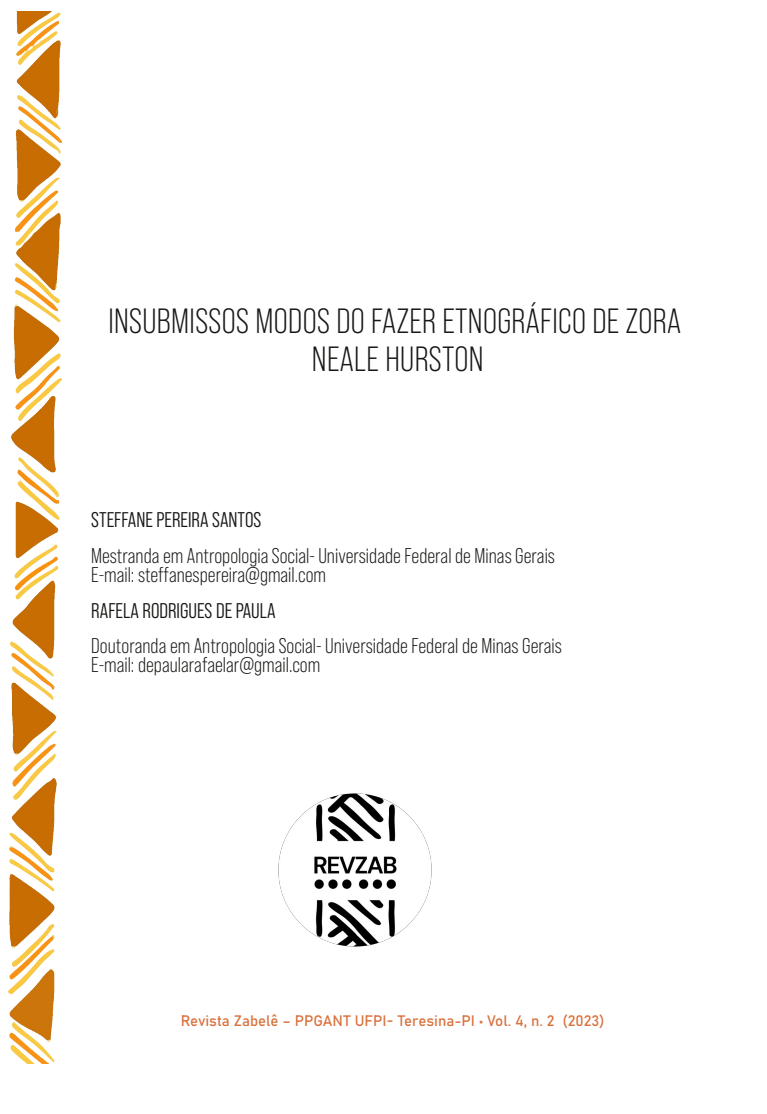
<style>
.page{position:relative;width:767px;height:1114px;background:#fff}
.page>*{position:absolute;margin:0;border:0;box-sizing:border-box;transform-origin:0 0}
.t1{font:35px/37.5px "Bebas Neue Pro";letter-spacing:.01em;color:#181715;text-align:center}
.t2{font:21.25px/19.1px "Bebas Neue Pro";color:#181715}
.t3{font:21.25px "Bebas Neue Pro Middle";color:#181715}
.t4{font:15px "Bahnschrift";color:#d9713d}
</style>
<div class="page">
<img style="left:9px;top:11px;width:52px;height:1053px">
<img style="left:278px;top:793px;width:154px;height:154px">
<h1 class="t1" style="left:108px;top:304px;width:574px">INSUBMISSOS MODOS DO FAZER ETNOGRÁFICO DE ZORA<br>NEALE HURSTON</h1>
<p class="t3" style="left:91px;top:508px;width:172px">STEFFANE PEREIRA SANTOS</p>
<p class="t2" style="left:91px;top:547px;width:465px">Mestranda em Antropologia Social- Universidade Federal de Minas Gerais<br>E-mail: steffanespereira@gmail.com</p>
<p class="t3" style="left:91px;top:598px;width:186px">RAFELA RODRIGUES DE PAULA</p>
<p class="t2" style="left:91px;top:637px;width:472px">Doutoranda em Antropologia Social- Universidade Federal de Minas Gerais<br>E-mail: depaularafaelar@gmail.com</p>
<p class="t4" style="left:181px;top:1014px;width:425px">Revista Zabelê – PPGANT UFPI- Teresina-PI • Vol. 4, n. 2 (2023)</p>
</div>
